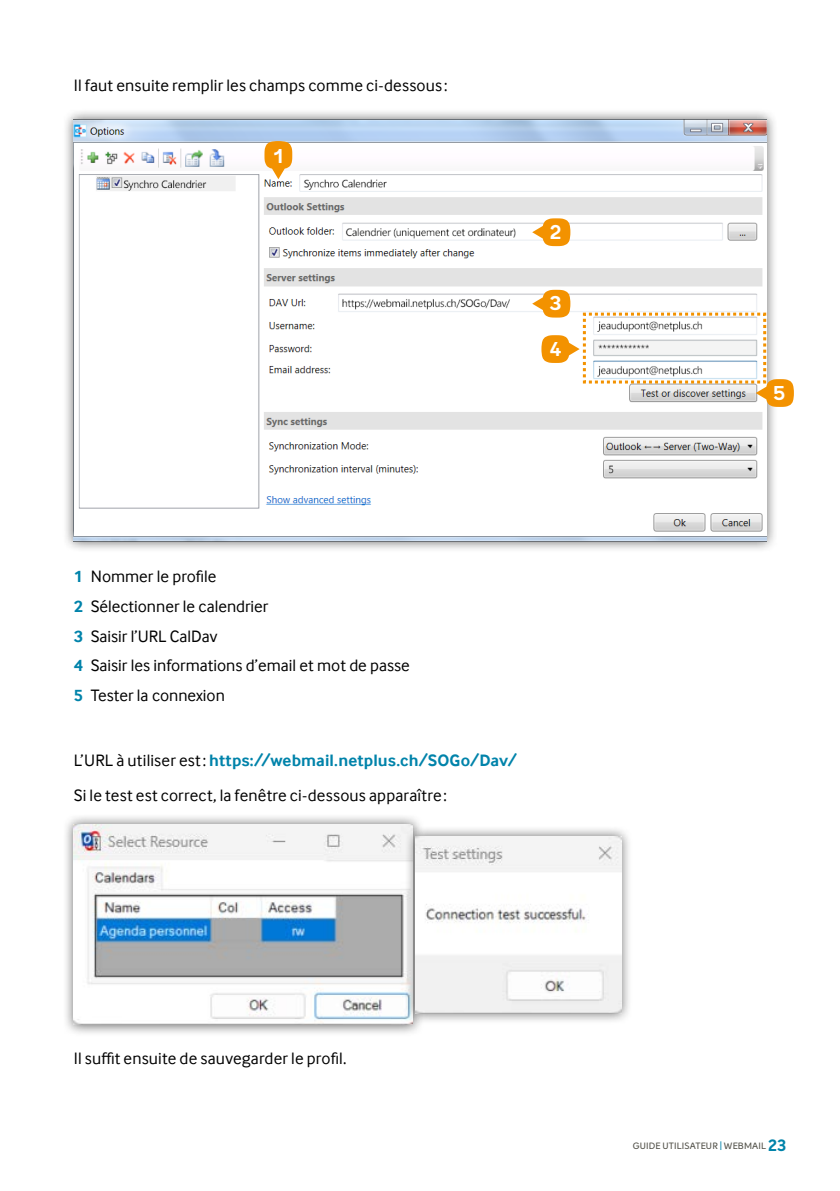
<style>
.page{position:relative;width:840px;height:1191px;background:#fff}
.page>*{position:absolute;margin:0;border:0;box-sizing:border-box;transform-origin:0 0}
.t1{font:700 20px "Andes Rounded";color:#fff}
.t2{font:17px/29.6px "Inter Face";color:#000}
.t3{font:500 9px "Intelo";letter-spacing:.015em;color:#525149}
.s1{font-weight:700;color:#0083aa}
.s2{color:#0083aa}
.s3{font-weight:700;font-size:16px;color:#0083aa}
</style>
<div class="page">
<div style="left:62px;top:813px;width:362px;height:223px;background:#000;opacity:.6"></div>
<img style="left:74px;top:824px;width:338px;height:201px">
<div style="left:404px;top:825px;width:228px;height:199px;background:#000;opacity:.6"></div>
<img style="left:415px;top:836px;width:206px;height:177px">
<div style="left:62px;top:108px;width:715px;height:445px;background:#000;opacity:.6"></div>
<img style="left:74px;top:120px;width:691px;height:421px">
<svg style="left:264px;top:141px;width:28px;height:38px"></svg>
<svg style="left:532px;top:218px;width:38px;height:28px"></svg>
<svg style="left:532px;top:290px;width:261px;height:117px"></svg>
<p class="t2" style="left:74px;top:70px;width:375px">Il faut ensuite remplir les champs comme ci-dessous:</p>
<p class="t1" style="left:273px;top:144px;width:11px">1</p>
<p class="t1" style="left:549px;top:219px;width:13px">2</p>
<p class="t1" style="left:549px;top:291px;width:14px">3</p>
<p class="t1" style="left:549px;top:336px;width:13px">4</p>
<p class="t2" style="left:74px;top:561px;width:337px"><span class="s1">1</span> Nommer le profile<br><span class="s1">2</span> Sélectionner le calendrier<br><span class="s1">3</span> Saisir l’URL CalDav<br><span class="s1">4</span> Saisir les informations d’email et mot de passe<br><span class="s1">5</span> Tester la connexion</p>
<p class="t2" style="left:74px;top:742px;width:444px;line-height:35.4px">L’URL à utiliser est: <span class="s1">https://webmail.netplus.ch/SOGo/Dav/<br></span>Si le test est correct, la fenêtre ci-dessous apparaître:</p>
<p class="t1" style="left:772px;top:380px;width:14px">5</p>
<p class="t2" style="left:74px;top:1043px;width:274px">Il suffit ensuite de sauvegarder le profil.</p>
<p class="t3" style="left:632px;top:1140px;width:155px">GUIDE UTILISATEUR <span class="s2">|</span> WEBMAIL <span class="s3">23</span></p>
</div>
